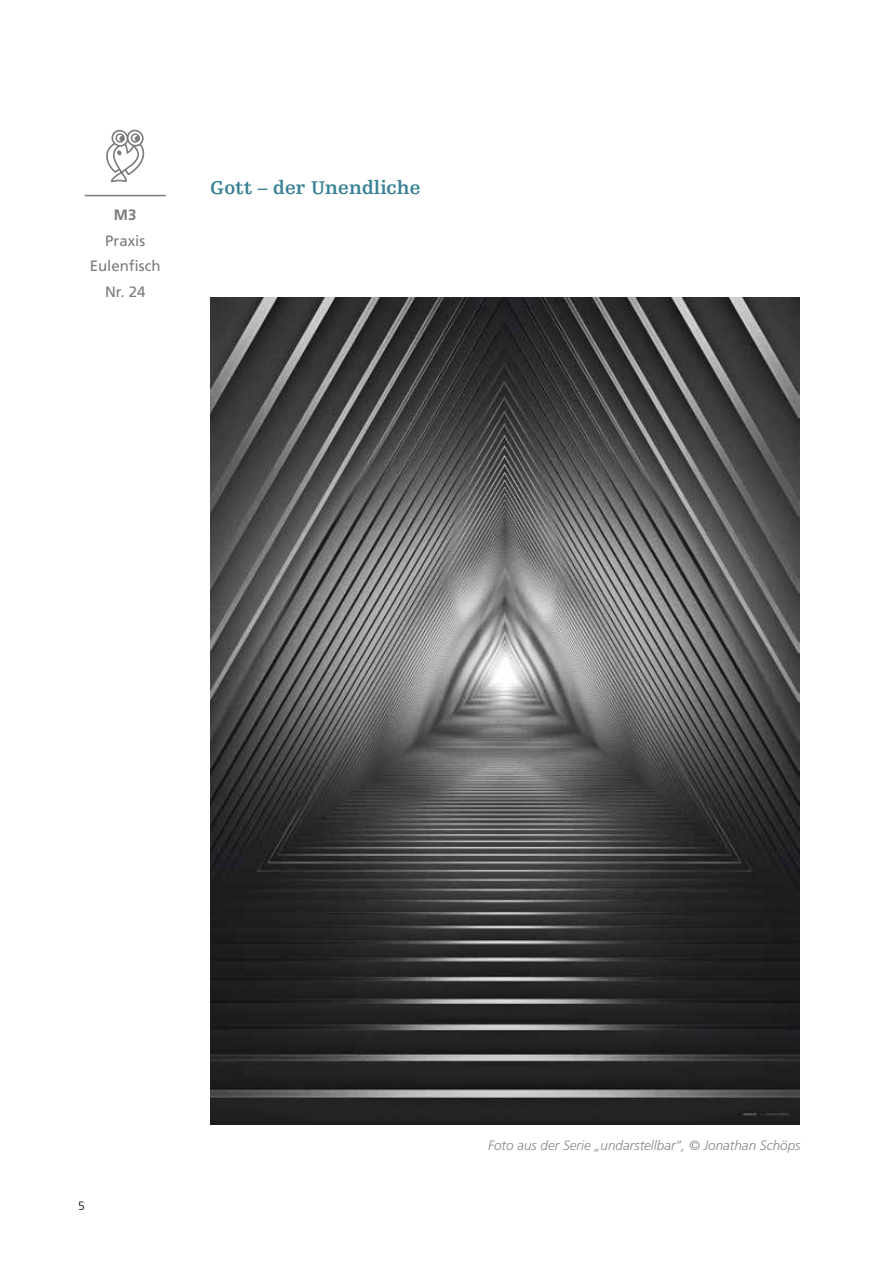
<style>
.page{position:relative;width:893px;height:1263px;background:#fff}
.page>*{position:absolute;margin:0;border:0;box-sizing:border-box;transform-origin:0 0}
.t1{font:700 19.5px "Egyptienne FLT Std";color:#388194}
.t2{font:15px/25.5px "Frutiger LT Pro";color:#7c7b7b;text-align:center}
.t3{font:700 15px "Frutiger LT Pro";color:#7c7b7b}
.t4{font:italic 300 13.5px "Frutiger LT Std";color:#878787}
.t5{font:300 12px "Frutiger LT Pro";color:#000}
</style>
<div class="page">
<hr style="left:85px;top:195px;width:81px;height:1px;background:#7c7b7b">
<div style="left:111px;top:130px;width:18px;height:17px;border:2px solid #7c7b7b;border-radius:50%"></div>
<div style="left:127px;top:130px;width:17px;height:17px;border:2px solid #7c7b7b;border-radius:50%"></div>
<div style="left:115px;top:133px;width:10px;height:10px;border:2px solid #7c7b7b;border-radius:50%"></div>
<div style="left:131px;top:133px;width:9px;height:10px;border:2px solid #7c7b7b;border-radius:50%"></div>
<svg style="left:106px;top:136px;width:39px;height:47px"></svg>
<img style="left:210px;top:298px;width:590px;height:826px">
<p class="t3" style="left:114px;top:206px;width:24px">M3</p>
<p class="t2" style="left:90px;top:228px;width:72px">Praxis<br>Eulenfisch<br>Nr. 24</p>
<h1 class="t1" style="left:210px;top:177px;width:212px">Gott – der Unendliche</h1>
<p class="t5" style="left:78px;top:1199px;width:8px">5</p>
<p class="t4" style="left:488px;top:1138px;width:314px">Foto aus der Serie „undarstellbar”, © Jonathan Schöps</p>
</div>
